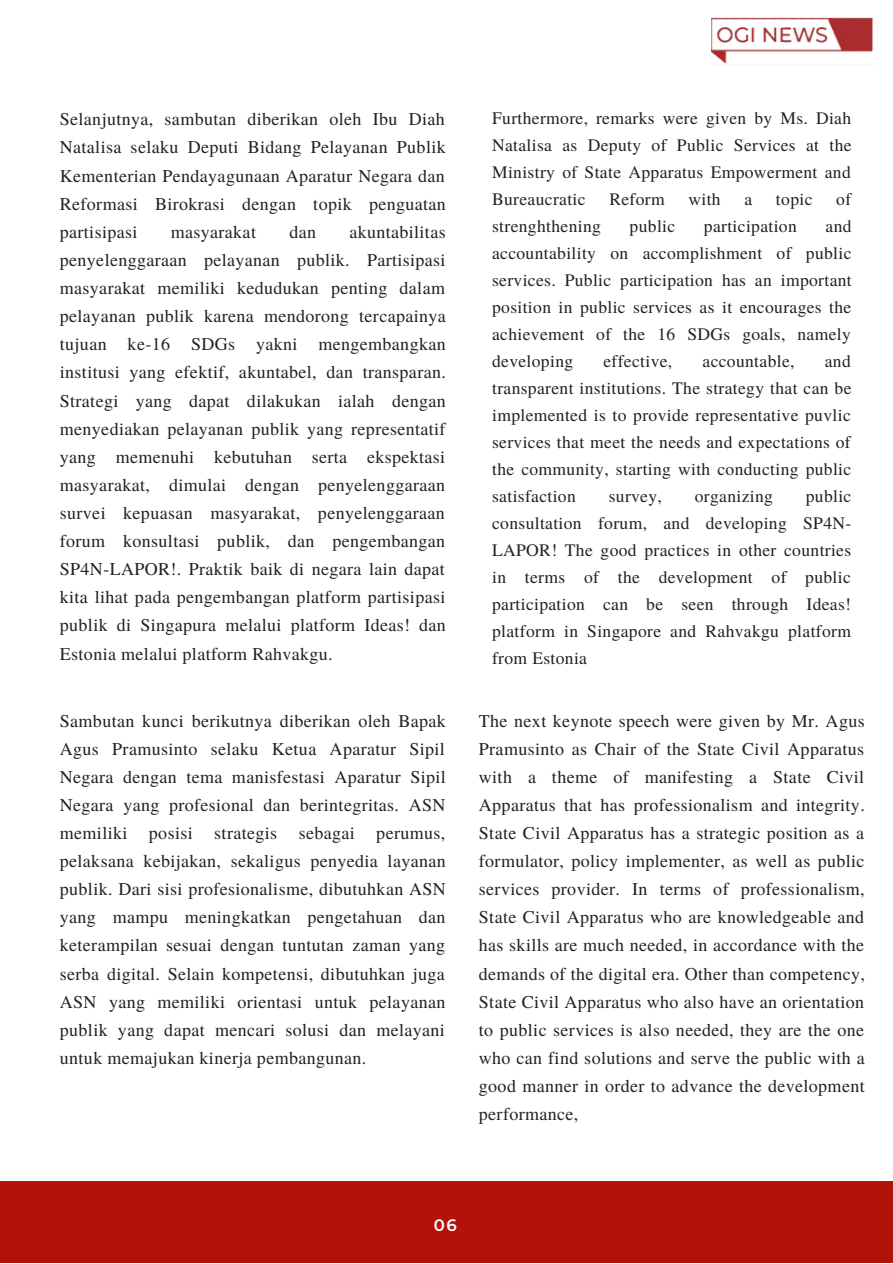
<style>
.page{position:relative;width:893px;height:1264px;background:#fff}
.page>*{position:absolute;margin:0;border:0;box-sizing:border-box;transform-origin:0 0}
.t1{font:18px/28px "Te X Gyre Termes";letter-spacing:.02em;color:#222;text-align:justify}
.t2{font:17.55px/27px "Te X Gyre Termes";letter-spacing:.02em;color:#222;text-align:justify}
.t3{font:600 16.5px "Montserrat";color:#fff}
</style>
<div class="page">
<div style="left:0;top:1181px;width:892px;height:81px;background:#b21207"></div>
<img style="left:711px;top:17px;width:162px;height:47px">
<p class="t1" style="left:60px;top:104px;width:387px">Selanjutnya, sambutan diberikan oleh Ibu Diah Natalisa selaku Deputi Bidang Pelayanan Publik Kementerian Pendayagunaan Aparatur Negara dan Reformasi Birokrasi dengan topik penguatan partisipasi</p>
<p class="t1" style="left:60px;top:217px;width:387px;text-indent:289px">akuntabilitas penyelenggaraan pelayanan publik. Partisipasi masyarakat memiliki kedudukan penting dalam pelayanan publik karena mendorong tercapainya tujuan ke-16 SDGs yakni mengembangkan institusi yang efektif, akuntabel, dan transparan.<br>Strategi yang dapat dilakukan ialah dengan menyediakan pelayanan publik yang representatif yang memenuhi kebutuhan serta ekspektasi masyarakat, dimulai dengan penyelenggaraan survei kepuasan masyarakat, penyelenggaraan forum konsultasi publik, dan pengembangan SP4N-LAPOR!. Praktik baik di negara lain dapat kita lihat pada pengembangan platform partisipasi publik di Singapura melalui platform Ideas! dan Estonia melalui platform Rahvakgu.</p>
<p class="t1" style="left:171px;top:217px;width:87px">masyarakat</p>
<p class="t1" style="left:289px;top:217px;width:28px">dan</p>
<p class="t2" style="left:492px;top:104px;width:361px">Furthermore, remarks were given by Ms. Diah Natalisa as Deputy of Public Services at the Ministry of State Apparatus Empowerment and Bureaucratic</p>
<p class="t2" style="left:609px;top:185px;width:57px">Reform</p>
<p class="t2" style="left:688px;top:185px;width:34px">with</p>
<p class="t2" style="left:744px;top:185px;width:9px">a</p>
<p class="t2" style="left:776px;top:185px;width:38px">topic</p>
<p class="t2" style="left:836px;top:185px;width:16px">of</p>
<p class="t2" style="left:492px;top:212px;width:361px;text-indent:333px">and accountability on accomplishment of public services. Public participation has an important position in public services as it encourages the achievement of the 16 SDGs goals, namely developing</p>
<p class="t2" style="left:492px;top:212px;width:110px">strenghthening</p>
<p class="t2" style="left:629px;top:212px;width:47px">public</p>
<p class="t2" style="left:704px;top:212px;width:94px">participation</p>
<p class="t2" style="left:492px;top:347px;width:361px;text-indent:332px">and transparent institutions. The strategy that can be implemented is to provide representative puvlic services that meet the needs and expectations of the community, starting with conducting public satisfaction</p>
<p class="t2" style="left:603px;top:347px;width:70px">effective,</p>
<p class="t2" style="left:702px;top:347px;width:93px">accountable,</p>
<p class="t2" style="left:492px;top:482px;width:361px;text-indent:313px">public consultation forum, and developing SP4N-LAPOR! The good practices in other countries in terms of the development of public participation can be seen through Ideas! platform in Singapore and Rahvakgu platform from Estonia</p>
<p class="t2" style="left:608px;top:482px;width:55px">survey,</p>
<p class="t2" style="left:694px;top:482px;width:80px">organizing</p>
<p class="t1" style="left:60px;top:705px;width:387px">Sambutan kunci berikutnya diberikan oleh Bapak Agus Pramusinto selaku Ketua Aparatur Sipil Negara dengan tema manisfestasi Aparatur Sipil Negara yang profesional dan berintegritas. ASN memiliki posisi strategis sebagai perumus, pelaksana kebijakan, sekaligus penyedia layanan publik. Dari sisi profesionalisme, dibutuhkan ASN yang mampu meningkatkan pengetahuan dan keterampilan sesuai dengan tuntutan zaman yang serba digital. Selain kompetensi, dibutuhkan juga ASN yang memiliki orientasi untuk pelayanan publik yang dapat mencari solusi dan melayani untuk memajukan kinerja pembangunan.</p>
<p class="t1" style="left:479px;top:705px;width:387px">The next keynote speech were given by Mr. Agus Pramusinto as Chair of the State Civil Apparatus with a theme of manifesting a State Civil Apparatus that has professionalism and integrity.<br>State Civil Apparatus has a strategic position as a formulator, policy implementer, as well as public services provider. In terms of professionalism, State Civil Apparatus who are knowledgeable and has skills are much needed, in accordance with the demands of the digital era. Other than competency, State Civil Apparatus who also have an orientation to public services is also needed, they are the one who can find solutions and serve the public with a good manner in order to advance the development performance,</p>
<p class="t3" style="left:434px;top:1214px;width:25px">06</p>
</div>
